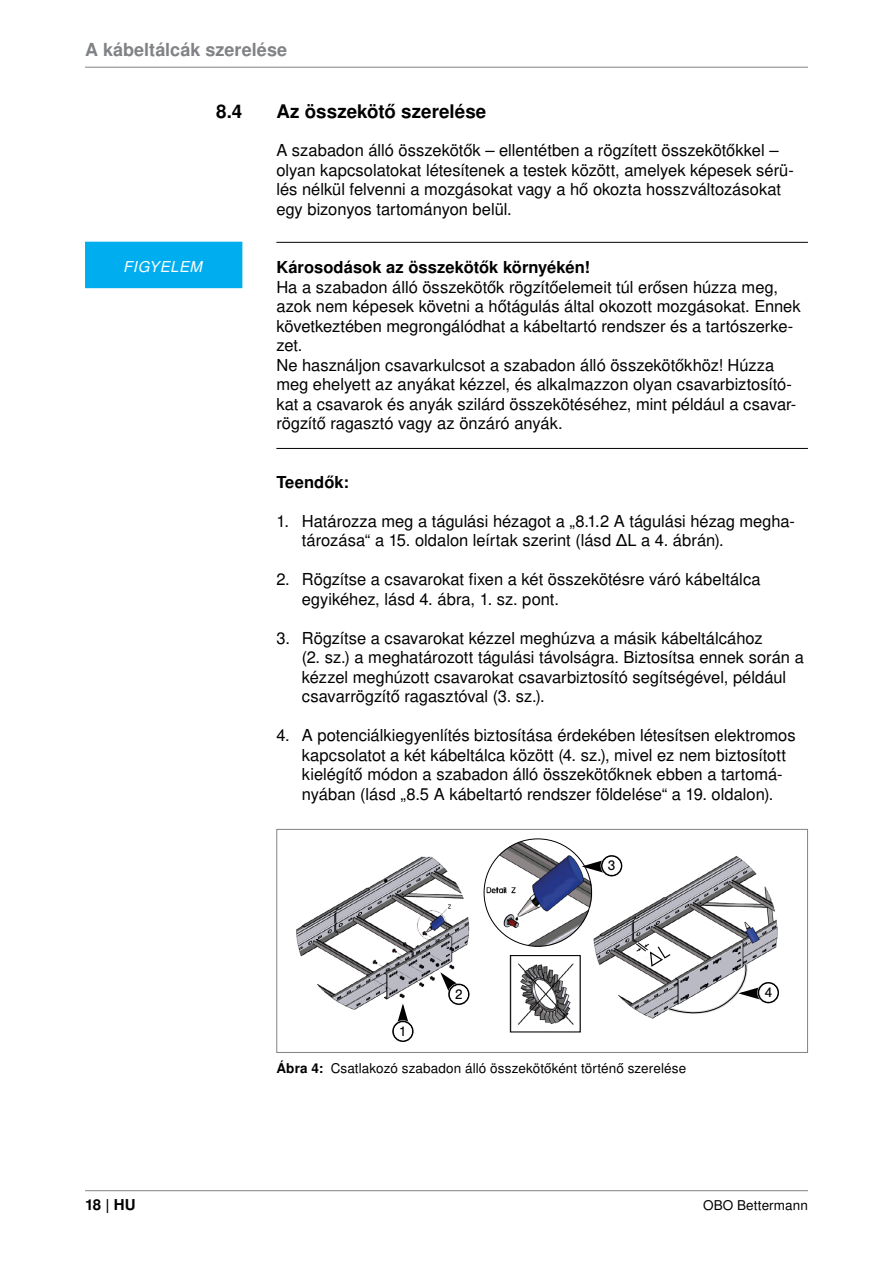
<style>
.page{position:relative;width:893px;height:1263px;background:#fff}
.page>*{position:absolute;margin:0;border:0;box-sizing:border-box;transform-origin:0 0}
.t1{font:700 18.75px "Nimbus San L";letter-spacing:.005em;color:#000}
.t2{font:700 18px "Nimbus San L";color:#808285}
.DE_BO_Sicherheitshinweise{font:16.5px/19.5px "Nimbus San L";color:#000}
.DE_BO_Grundtext{font:16.5px/19.5px "Nimbus San L";color:#000}
.DE_BO_Grundtext-2{font:700 16.5px "Nimbus San L";letter-spacing:.005em;color:#000}
.DE_GH_ACHTUNG{font:italic 15px "Nimbus San L";letter-spacing:.03em;color:#fff}
.t3{font:700 15px "Nimbus San L";color:#000}
.t4{font:14.4px "Nimbus San";color:#000}
.t5{font:13.5px "Nimbus San L";letter-spacing:.005em;color:#000}
.t6{font:700 13.5px "Nimbus San L";color:#000}
.s1{font-weight:700}
</style>
<div class="page">
<hr style="left:85px;top:67px;width:723px;height:1px;background:#808285">
<hr style="left:85px;top:1190px;width:723px;height:1px;background:#808285">
<hr style="left:276px;top:242px;width:532px;height:1px;background:#000">
<hr style="left:276px;top:448px;width:532px;height:1px;background:#000">
<svg style="left:276px;top:829px;width:532px;height:224px"></svg>
<div style="left:85px;top:242px;width:157px;height:46px;background:#00aeef"></div>
<p class="t2" style="left:85px;top:38px;width:204px">A kábeltálcák szerelése</p>
<p class="t1" style="left:216px;top:100px;width:28px">8.4</p>
<p class="t1" style="left:276px;top:100px;width:211px">Az összekötő szerelése</p>
<p class="DE_BO_Grundtext" style="left:276px;top:141px;width:519px">A szabadon álló összekötők – ellentétben a rögzített összekötőkkel – olyan kapcsolatokat létesítenek a testek között, amelyek képesek sérü&shy;lés nélkül felvenni a mozgásokat vagy a hő okozta hosszváltozásokat egy bizonyos tartományon belül.</p>
<p class="DE_GH_ACHTUNG" style="left:123px;top:257px;width:80px">FIGYELEM</p>
<p class="DE_BO_Sicherheitshinweise" style="left:276px;top:258px;width:526px"><span class="s1">Károsodások az összekötők környékén!<br></span>Ha a szabadon álló összekötők rögzítőelemeit túl erősen húzza meg, azok nem képesek követni a hőtágulás által okozott mozgásokat. Ennek következtében megrongálódhat a kábeltartó rendszer és a tartószerke&shy;zet.<br>Ne használjon csavarkulcsot a szabadon álló összekötőkhöz! Húzza meg ehelyett az anyákat kézzel, és alkalmazzon olyan csavarbiztosító&shy;kat a csavarok és anyák szilárd összekötéséhez, mint például a csavar&shy;rögzítő ragasztó vagy az önzáró anyák.</p>
<p class="DE_BO_Grundtext-2" style="left:276px;top:472px;width:74px">Teendők:</p>
<p class="DE_BO_Sicherheitshinweise" style="left:302px;top:512px;width:495px;text-indent:-26px">1. Határozza meg a tágulási hézagot a „8.1.2 A tágulási hézag megha&shy;tározása“ a 15. oldalon leírtak szerint (lásd ∆L a 4. ábrán).</p>
<p class="DE_BO_Sicherheitshinweise" style="left:302px;top:570px;width:460px;text-indent:-26px">2. Rögzítse a csavarokat fixen a két összekötésre váró kábeltálca egyikéhez, lásd 4. ábra, 1. sz. pont.</p>
<p class="DE_BO_Sicherheitshinweise" style="left:302px;top:629px;width:503px;text-indent:-26px">3. Rögzítse a csavarokat kézzel meghúzva a másik kábeltálcához<br>(2. sz.) a meghatározott tágulási távolságra. Biztosítsa ennek során a kézzel meghúzott csavarokat csavarbiztosító segítségével, például csavarrögzítő ragasztóval (3. sz.).</p>
<p class="DE_BO_Sicherheitshinweise" style="left:302px;top:726px;width:495px;text-indent:-26px">4. A potenciálkiegyenlítés biztosítása érdekében létesítsen elektromos kapcsolatot a két kábeltálca között (4. sz.), mivel ez nem biztosított kielégítő módon a szabadon álló összekötőknek ebben a tartomá&shy;nyában (lásd „8.5 A kábeltartó rendszer földelése“ a 19. oldalon).</p>
<p class="t4" style="left:608px;top:857px;width:10px">3</p>
<p class="t4" style="left:455px;top:986px;width:10px">2</p>
<p class="t4" style="left:399px;top:1023px;width:10px">1</p>
<p class="t6" style="left:276px;top:1060px;width:48px">Ábra 4:</p>
<p class="t5" style="left:331px;top:1060px;width:357px">Csatlakozó szabadon álló összekötőként történő szerelése</p>
<p class="t4" style="left:764px;top:984px;width:10px">4</p>
<p class="t3" style="left:85px;top:1195px;width:52px">18 | HU</p>
<p class="t5" style="left:703px;top:1197px;width:106px">OBO Bettermann</p>
</div>
